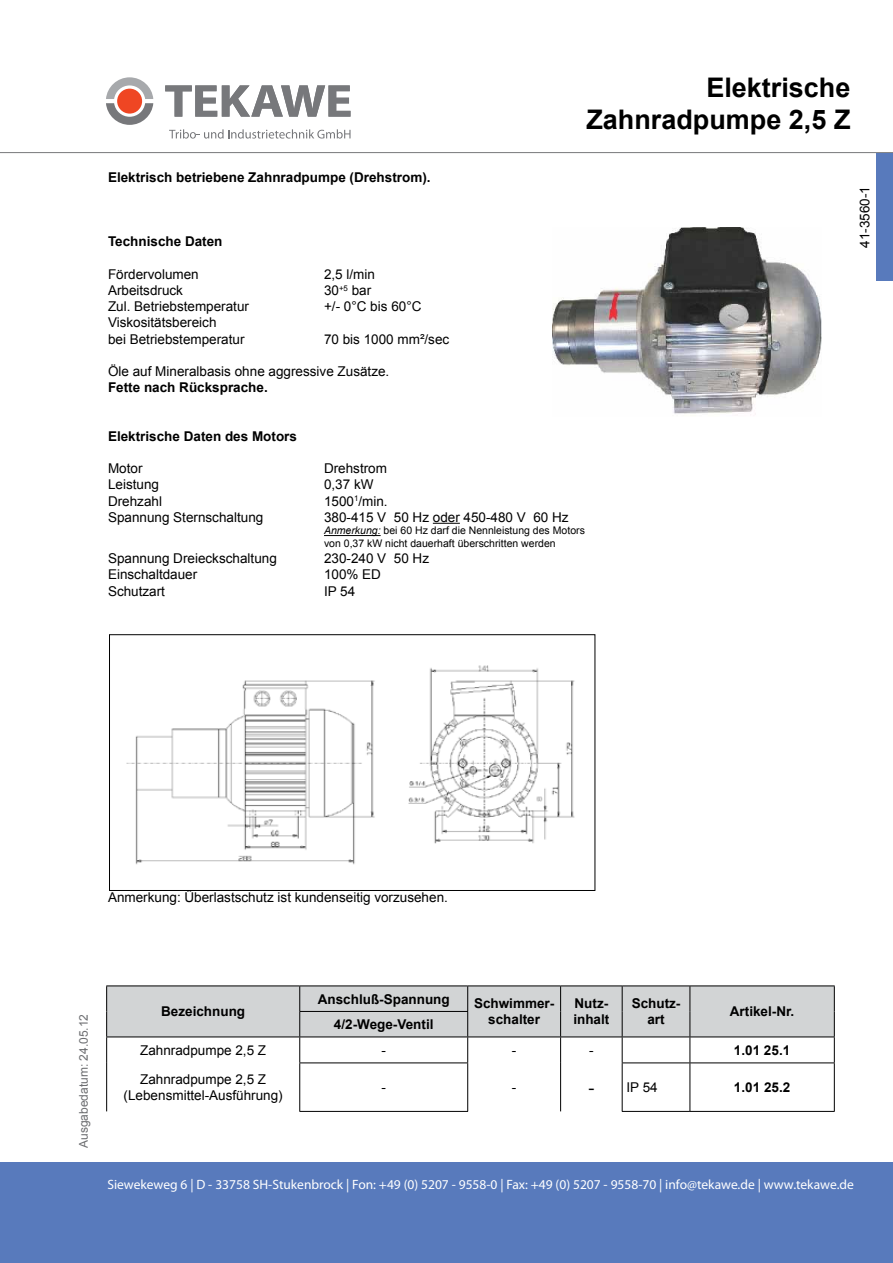
<style>
.page{position:relative;width:893px;height:1263px;background:#fff}
.page>*{position:absolute;margin:0;border:0;box-sizing:border-box;transform-origin:0 0}
.t1{font:700 27px/32.4px "Arial";color:#000;text-align:right}
.t2{font:13.5px/16.2px "Arial";color:#000}
.t3{font:700 13.5px/16.2px "Arial";color:#000;text-align:center}
.t4{font:13.5px "Myriad Pro";color:#fff}
.t5{font:12px "Arial";color:#6d6e71}
.t6{font:10.5px/12.6px "Arial";color:#000}
.s1{font-style:italic}
.s2{font-size:18px}
</style>
<div class="page">
<hr style="left:0;top:152px;width:893px;height:1px;background:#77787b">
<svg style="left:169px;top:129px;width:182px;height:10px"></svg>
<svg style="left:106px;top:77px;width:47px;height:48px"></svg>
<svg style="left:165px;top:85px;width:185px;height:32px"></svg>
<div style="left:0;top:1162px;width:893px;height:101px;background:#587abc"></div>
<div style="left:876px;top:153px;width:17px;height:128px;background:#587abc"></div>
<svg style="left:433px;top:523px;width:27px;height:1px"></svg>
<hr style="left:324px;top:535px;width:57px;height:1px;background:#000">
<div style="left:109px;top:634px;width:486px;height:257px;border:1px solid #000"></div>
<img style="left:553px;top:227px;width:269px;height:187px">
<img style="left:126px;top:665px;width:449px;height:200px">
<hr style="left:106px;top:985px;width:194px;height:1px;background:#000">
<hr style="left:300px;top:985px;width:168px;height:1px;background:#000">
<hr style="left:468px;top:985px;width:93px;height:1px;background:#000">
<hr style="left:561px;top:985px;width:61px;height:1px;background:#000">
<hr style="left:622px;top:985px;width:68px;height:1px;background:#000">
<hr style="left:690px;top:985px;width:145px;height:1px;background:#000">
<hr style="left:299px;top:1111px;width:169px;height:1px;background:#000">
<hr style="left:622px;top:1111px;width:68px;height:1px;background:#000">
<hr style="left:690px;top:1111px;width:145px;height:1px;background:#000">
<hr style="left:106px;top:1063px;width:1px;height:48px;background:#000">
<svg style="left:106px;top:986px;width:729px;height:77px"></svg>
<hr style="left:299px;top:1063px;width:1px;height:48px;background:#000">
<hr style="left:467px;top:1063px;width:1px;height:48px;background:#000">
<hr style="left:560px;top:1063px;width:1px;height:48px;background:#000">
<hr style="left:622px;top:1063px;width:1px;height:48px;background:#000">
<hr style="left:690px;top:1063px;width:1px;height:48px;background:#000">
<hr style="left:834px;top:1063px;width:1px;height:48px;background:#000">
<h1 class="t1" style="left:586px;top:72px;width:266px">Elektrische<br>Zahnradpumpe 2,5 Z</h1>
<p class="t3" style="left:108px;top:169px;width:324px">Elektrisch betriebene Zahnradpumpe (Drehstrom).</p>
<p class="t3" style="left:108px;top:234px;width:116px">Technische Daten</p>
<p class="t2" style="left:108px;top:266px;width:92px">Fördervolumen</p>
<p class="t2" style="left:324px;top:266px;width:53px">2,5 l/min</p>
<p class="t2" style="left:108px;top:282px;width:77px">Arbeitsdruck</p>
<p class="t2" style="left:324px;top:282px;width:49px">30<sup>+5</sup> bar</p>
<p class="t2" style="left:108px;top:298px;width:143px">Zul. Betriebstemperatur</p>
<p class="t2" style="left:324px;top:298px;width:99px">+/- 0°C bis 60°C</p>
<p class="t2" style="left:108px;top:315px;width:138px">Viskositätsbereich<br>bei Betriebstemperatur</p>
<p class="t2" style="left:324px;top:331px;width:127px">70 bis 1000 mm²/sec</p>
<p class="t2" style="left:108px;top:363px;width:283px">Öle auf Mineralbasis ohne aggressive Zusätze.</p>
<p class="t3" style="left:108px;top:380px;width:161px">Fette nach Rücksprache.</p>
<p class="t3" style="left:108px;top:428px;width:191px">Elektrische Daten des Motors</p>
<p class="t2" style="left:108px;top:460px;width:36px">Motor</p>
<p class="t2" style="left:324px;top:460px;width:65px">Drehstrom</p>
<p class="t2" style="left:108px;top:477px;width:53px">Leistung</p>
<p class="t2" style="left:324px;top:477px;width:51px">0,37 kW</p>
<p class="t2" style="left:108px;top:493px;width:56px">Drehzahl</p>
<p class="t2" style="left:324px;top:493px;width:65px">1500<sup>1</sup>/min.</p>
<p class="t2" style="left:108px;top:509px;width:157px">Spannung Sternschaltung</p>
<p class="t2" style="left:324px;top:509px;width:246px">380-415 V 50 Hz oder 450-480 V 60 Hz</p>
<p class="t6" style="left:324px;top:525px;width:262px"><span class="s1">Anmerkung:</span> bei 60 Hz darf die Nennleistung des Motors von 0,37 kW nicht dauerhaft überschritten werden</p>
<p class="t2" style="left:108px;top:550px;width:170px">Spannung Dreieckschaltung</p>
<p class="t2" style="left:324px;top:550px;width:107px">230-240 V 50 Hz</p>
<p class="t2" style="left:108px;top:567px;width:91px">Einschaltdauer</p>
<p class="t2" style="left:324px;top:567px;width:59px">100% ED</p>
<p class="t2" style="left:108px;top:583px;width:59px">Schutzart</p>
<p class="t2" style="left:324px;top:583px;width:33px">IP 54</p>
<p class="t2" style="left:857px;top:248px;width:63px;rotate:-90deg">41-3560-1</p>
<p class="t2" style="left:108px;top:890px;width:341px">Anmerkung: Überlastschutz ist kundenseitig vorzusehen.</p>
<p class="t5" style="left:76px;top:1148px;width:136px;rotate:-90deg">Ausgabedatum: 24.05.12</p>
<p class="t3" style="left:161px;top:1004px;width:86px">Bezeichnung</p>
<p class="t3" style="left:318px;top:991px;width:134px">Anschluß-Spannung</p>
<p class="t3" style="left:474px;top:996px;width:82px">Schwimmer&shy;schalter</p>
<p class="t3" style="left:573px;top:996px;width:38px;text-align:left">Nutz&shy;inhalt</p>
<p class="t3" style="left:632px;top:996px;width:50px">Schutz&shy;art</p>
<p class="t3" style="left:730px;top:1004px;width:66px">Artikel-Nr.</p>
<p class="t3" style="left:334px;top:1017px;width:101px">4/2-Wege-Ventil</p>
<p class="t2" style="left:140px;top:1042px;width:128px">Zahnradpumpe 2,5 Z</p>
<p class="t2" style="left:381px;top:1042px;width:6px">-</p>
<p class="t2" style="left:512px;top:1042px;width:6px">-</p>
<p class="t2" style="left:589px;top:1042px;width:6px">-</p>
<p class="t3" style="left:734px;top:1042px;width:58px">1.01 25.1</p>
<p class="t2" style="left:124px;top:1071px;width:161px;text-align:center">Zahnradpumpe 2,5 Z (Lebensmittel-Ausführung)</p>
<p class="t2" style="left:381px;top:1079px;width:6px">-</p>
<p class="t2" style="left:512px;top:1079px;width:6px">-</p>
<p class="t2" style="left:588px;top:1079px;width:71px"><span class="s2">-</span> IP 54</p>
<p class="t3" style="left:734px;top:1080px;width:58px">1.01 25.2</p>
<p class="t4" style="left:107px;top:1176px;width:748px">Siewekeweg 6 | D - 33758 SH-Stukenbrock | Fon: +49 (0) 5207 - 9558-0 | Fax: +49 (0) 5207 - 9558-70 | info@tekawe.de | www.tekawe.de</p>
</div>
